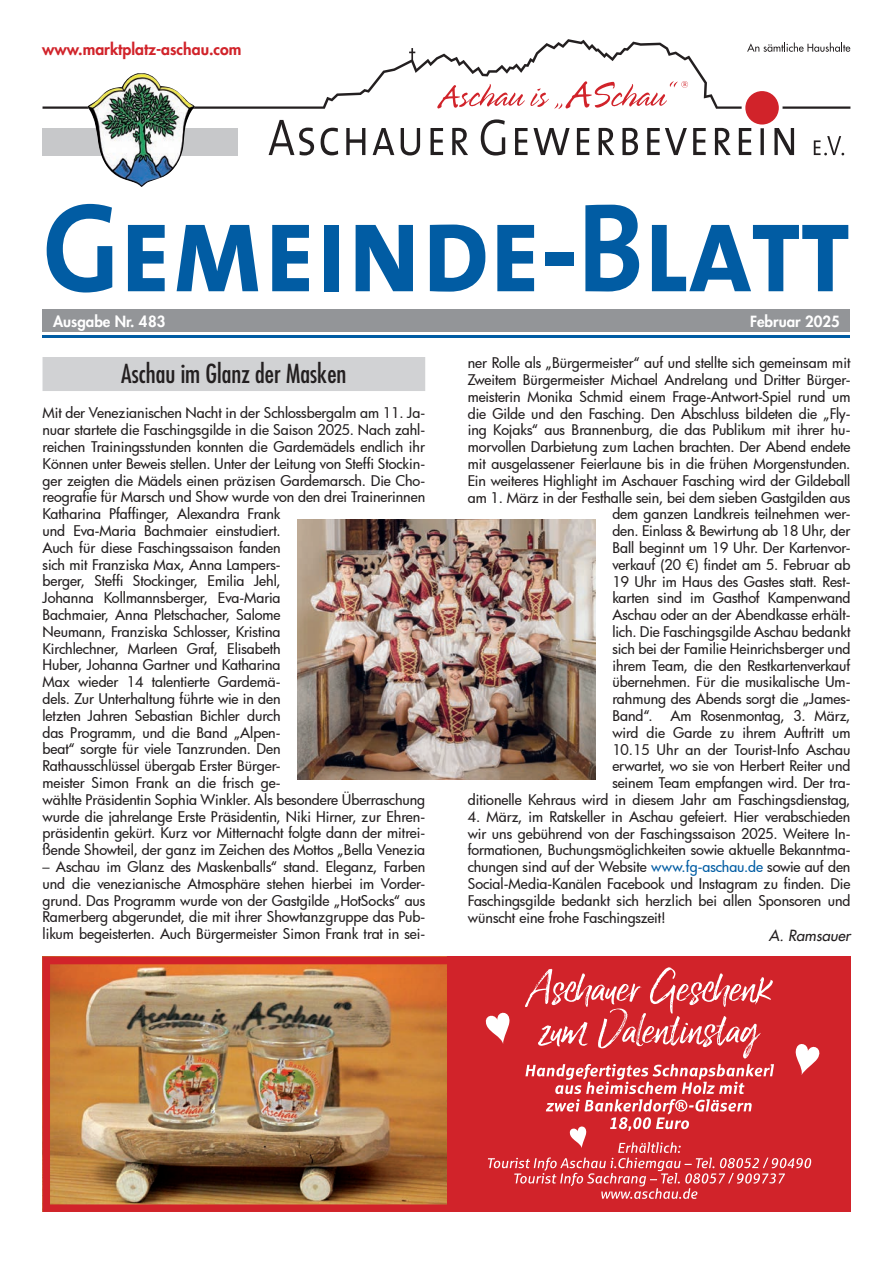
<style>
.page{position:relative;width:893px;height:1263px;background:#fff}
.page>*{position:absolute;margin:0;border:0;box-sizing:border-box;transform-origin:0 0}
.t1{font:condensed 25.5px "Futura";color:#231f20}
.t2{font:800 15.75px "Futura";color:#d1232a}
.t3{font:800 15px "Futura";color:#fff}
.t4{font:italic 15px "Futura";color:#231f20}
.t5{font:500 14.4px/16.8px "Futura";letter-spacing:-.005em;color:#231f20;text-align:justify}
.s1{color:#015ca3}
</style>
<div class="page">
<div style="left:446px;top:957px;width:404px;height:255px;background:#d1232a"></div>
<img style="left:52px;top:966px;width:394px;height:237px">
<div style="left:43px;top:957px;width:807px;height:255px;border:8px solid #d1232a"></div>
<svg style="left:485px;top:967px;width:335px;height:232px"></svg>
<div style="left:43px;top:357px;width:382px;height:34px;background:#d1d2d4"></div>
<img style="left:298px;top:520px;width:297px;height:259px">
<svg style="left:269px;top:120px;width:45px;height:35px"></svg>
<svg style="left:321px;top:128px;width:17px;height:27px"></svg>
<svg style="left:346px;top:128px;width:19px;height:27px"></svg>
<svg style="left:373px;top:128px;width:21px;height:27px"></svg>
<svg style="left:401px;top:128px;width:19px;height:27px"></svg>
<svg style="left:431px;top:128px;width:12px;height:27px"></svg>
<svg style="left:452px;top:128px;width:16px;height:27px"></svg>
<svg style="left:481px;top:119px;width:24px;height:37px"></svg>
<svg style="left:515px;top:128px;width:55px;height:27px"></svg>
<svg style="left:577px;top:128px;width:12px;height:27px"></svg>
<svg style="left:599px;top:128px;width:15px;height:27px"></svg>
<svg style="left:622px;top:128px;width:16px;height:27px"></svg>
<svg style="left:647px;top:128px;width:40px;height:27px"></svg>
<svg style="left:693px;top:128px;width:13px;height:27px"></svg>
<svg style="left:715px;top:128px;width:16px;height:27px"></svg>
<svg style="left:43px;top:39px;width:696px;height:70px"></svg>
<div style="left:43px;top:128px;width:195px;height:28px;background:#c7c8ca"></div>
<svg style="left:739px;top:91px;width:111px;height:64px"></svg>
<svg style="left:437px;top:81px;width:251px;height:28px"></svg>
<svg style="left:747px;top:43px;width:103px;height:9px"></svg>
<img style="left:87px;top:73px;width:108px;height:114px">
<svg style="left:47px;top:204px;width:65px;height:88px"></svg>
<svg style="left:128px;top:225px;width:37px;height:66px"></svg>
<svg style="left:177px;top:225px;width:81px;height:66px"></svg>
<svg style="left:272px;top:225px;width:37px;height:66px"></svg>
<div style="left:324px;top:225px;width:15px;height:66px;background:#015ca3"></div>
<svg style="left:356px;top:225px;width:57px;height:66px"></svg>
<svg style="left:430px;top:225px;width:55px;height:67px"></svg>
<svg style="left:497px;top:225px;width:37px;height:66px"></svg>
<div style="left:545px;top:252px;width:28px;height:13px;background:#015ca3"></div>
<svg style="left:585px;top:205px;width:54px;height:86px"></svg>
<svg style="left:652px;top:225px;width:196px;height:66px"></svg>
<div style="left:43px;top:309px;width:807px;height:23px;background:#939598"></div>
<hr style="left:43px;top:335px;width:807px;height:2px;background:#015ca3">
<div style="left:42px;top:43px;width:202px;height:22px;background:#fff"></div>
<p class="t2" style="left:42px;top:39px;width:201px">www.marktplatz-aschau.com</p>
<p class="t3" style="left:53px;top:311px;width:114px">Ausgabe Nr. 483</p>
<p class="t3" style="left:750px;top:311px;width:91px">Februar 2025</p>
<p class="t3" style="left:148px;top:311px;width:18px">77</p>
<p class="t3" style="left:756px;top:311px;width:46px">August</p>
<p class="t3" style="left:831px;top:311px;width:10px">4</p>
<h1 class="t1" style="left:121px;top:358px;width:227px">Aschau im Glanz der Masken</h1>
<p class="t5" style="left:43px;top:404px;width:384px;text-align:left">Mit der Venezianischen Nacht in der Schlossbergalm am 11. Ja&shy;nuar startete die Faschingsgilde in die Saison 2025. Nach zahl&shy;reichen Trainingsstunden konnten die Gardemädels endlich ihr Können unter Beweis stellen. Unter der Leitung von Steffi Stockin&shy;ger zeigten die Mädels einen präzisen Gardemarsch. Die Cho&shy;reografie für Marsch und Show wurde von den drei Trainerinnen Katharina Pfaffinger, Alexandra Frank<br>und Eva-Maria Bachmaier einstudiert.<br>Auch für diese Faschingssaison fanden<br>sich mit Franziska Max, Anna Lampers-<br>berger, Steffi Stockinger, Emilia Jehl,<br>Johanna Kollmannsberger, Eva-Maria<br>Bachmaier, Anna Pletschacher, Salome<br>Neumann, Franziska Schlosser, Kristina<br>Kirchlechner, Marleen Graf, Elisabeth<br>Huber, Johanna Gartner und Katharina<br>Max wieder 14 talentierte Gardemä-<br>dels. Zur Unterhaltung führte wie in den<br>letzten Jahren Sebastian Bichler durch<br>das Programm, und die Band „Alpen-<br>beat“ sorgte für viele Tanzrunden. Den<br>Rathausschlüssel übergab Erster Bürger-<br>meister Simon Frank an die frisch ge-<br>wählte Präsidentin Sophia Winkler. Als besondere Überraschung wurde die jahrelange Erste Präsidentin, Niki Hirner, zur Ehren&shy;präsidentin gekürt. Kurz vor Mitternacht folgte dann der mitrei&shy;ßende Showteil, der ganz im Zeichen des Mottos „Bella Venezia</p>
<p class="t5" style="left:43px;top:858px;width:384px">– Aschau im Glanz des Maskenballs“ stand. Eleganz, Farben und die venezianische Atmosphäre stehen hierbei im Vorder&shy;grund. Das Programm wurde von der Gastgilde „HotSocks“ aus Ramerberg abgerundet, die mit ihrer Showtanzgruppe das Pub&shy;likum begeisterten. Auch Bürgermeister Simon Frank trat in sei-</p>
<p class="t5" style="left:468px;top:354px;width:384px;text-align:right">ner Rolle als „Bürgermeister“ auf und stellte sich gemeinsam mit Zweitem Bürgermeister Michael Andrelang und Dritter Bürger&shy;meisterin Monika Schmid einem Frage-Antwort-Spiel rund um die Gilde und den Fasching. Den Abschluss bildeten die „Fly&shy;ing Kojaks“ aus Brannenburg, die das Publikum mit ihrer hu&shy;morvollen Darbietung zum Lachen brachten. Der Abend endete mit ausgelassener Feierlaune bis in die frühen Morgenstunden.<br>Ein weiteres Highlight im Aschauer Fasching wird der Gildeball am 1. März in der Festhalle sein, bei dem sieben Gastgilden aus dem ganzen Landkreis teilnehmen wer-<br>den. Einlass &amp; Bewirtung ab 18 Uhr, der<br>Ball beginnt um 19 Uhr. Der Kartenvor-<br>verkauf (20 €) findet am 5. Februar ab<br>19 Uhr im Haus des Gastes statt. Rest-<br>karten sind im Gasthof Kampenwand<br>Aschau oder an der Abendkasse erhält-<br>lich. Die Faschingsgilde Aschau bedankt<br>sich bei der Familie Heinrichsberger und<br>ihrem Team, die den Restkartenverkauf<br>übernehmen. Für die musikalische Um-<br>rahmung des Abends sorgt die „James-<br>Band“. Am Rosenmontag, 3. März,<br>wird die Garde zu ihrem Auftritt um<br>10.15 Uhr an der Tourist-Info Aschau<br>erwartet, wo sie von Herbert Reiter und<br>seinem Team empfangen wird. Der tra-<br>ditionelle Kehraus wird in diesem Jahr am Faschingsdienstag,</p>
<p class="t5" style="left:468px;top:808px;width:384px">4. März, im Ratskeller in Aschau gefeiert. Hier verabschieden wir uns gebührend von der Faschingssaison 2025. Weitere In&shy;formationen, Buchungsmöglichkeiten sowie aktuelle Bekanntma&shy;chungen sind auf der Website <span class="s1">www.fg-aschau.de</span> sowie auf den Social-Media-Kanälen Facebook und Instagram zu finden. Die Faschingsgilde bedankt sich herzlich bei allen Sponsoren und wünscht eine frohe Faschingszeit!</p>
<p class="t4" style="left:769px;top:925px;width:83px">A. Ramsauer</p>
</div>
